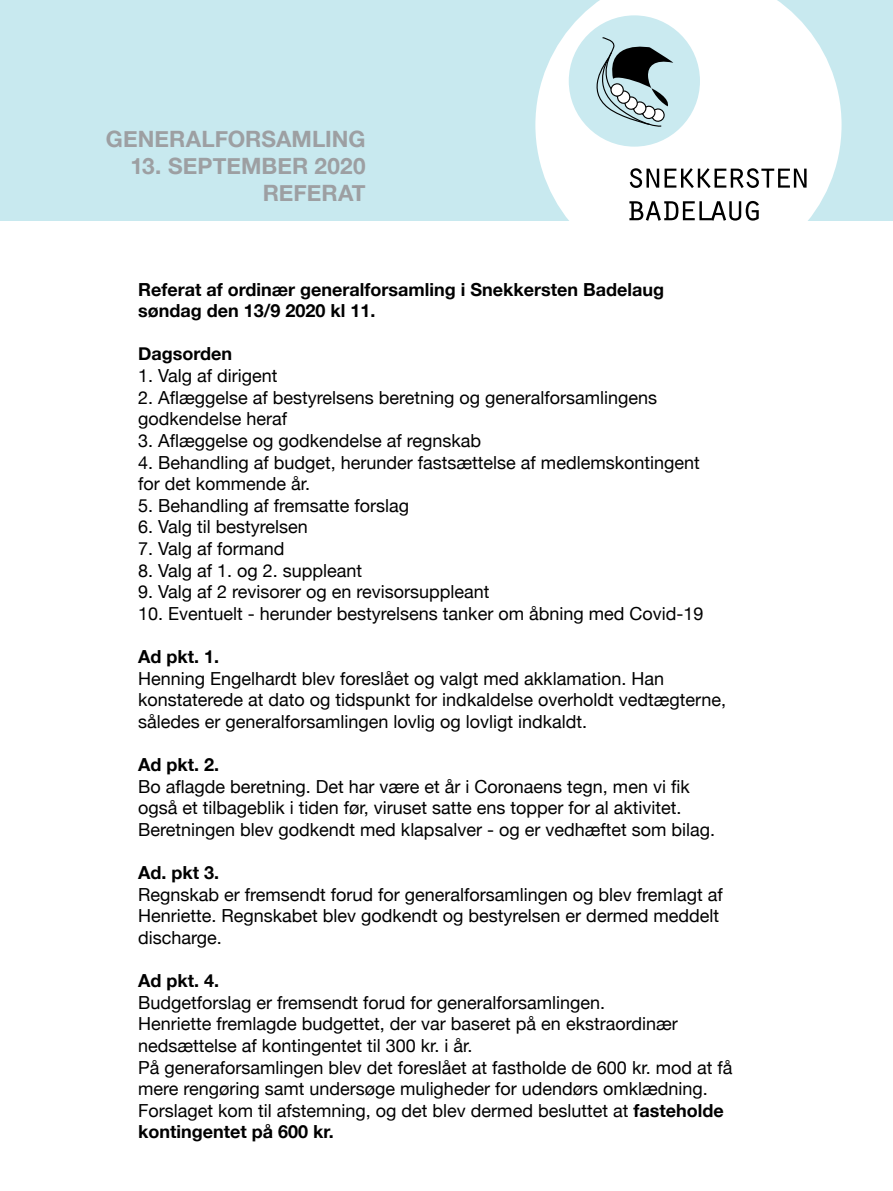
<style>
.page{position:relative;width:893px;height:1191px;background:#fff}
.page>*{position:absolute;margin:0;border:0;box-sizing:border-box;transform-origin:0 0}
.t1{font:700 22.5px/27px "Helvetica Neue";letter-spacing:.005em;color:#9d9fa2;text-align:right}
.t2{font:18px/21.6px "Helvetica Neue";color:#000}
.t3{font:700 18px/21.6px "Helvetica Neue";color:#000}
.s1{font-weight:700}
</style>
<div class="page">
<div style="left:0;top:0;width:893px;height:220px;background:#c8e9ef"></div>
<svg style="left:535px;top:0;width:306px;height:221px;background:#f6fbfc"></svg>
<div style="left:569px;top:15px;width:131px;height:132px;background:#caeaf0;border-radius:50%"></div>
<svg style="left:596px;top:37px;width:77px;height:90px"></svg>
<svg style="left:630px;top:168px;width:29px;height:20px"></svg>
<svg style="left:665px;top:168px;width:141px;height:20px;background:#ababab"></svg>
<svg style="left:629px;top:201px;width:130px;height:20px;background:#a9a9a9"></svg>
<p class="t1" style="left:106px;top:126px;width:261px">GENERALFORSAMLING</p>
<p class="t1" style="left:131px;top:153px;width:237px">13. SEPTEMBER 2020<br>REFERAT</p>
<p class="t3" style="left:138px;top:279px;width:527px">Referat af ordinær generalforsamling i Snekkersten Badelaug søndag den 13/9 2020 kl 11.</p>
<p class="t3" style="left:138px;top:344px;width:96px">Dagsorden</p>
<p class="t2" style="left:138px;top:366px;width:141px">1. Valg af dirigent</p>
<p class="t2" style="left:138px;top:387px;width:521px">2. Aflæggelse af bestyrelsens beretning og generalforsamlingens godkendelse heraf</p>
<p class="t2" style="left:138px;top:431px;width:345px">3. Aflæggelse og godkendelse af regnskab</p>
<p class="t2" style="left:138px;top:452px;width:563px">4. Behandling af budget, herunder fastsættelse af medlemskontingent for det kommende år.</p>
<p class="t2" style="left:138px;top:495px;width:273px">5. Behandling af fremsatte forslag</p>
<p class="t2" style="left:138px;top:517px;width:171px">6. Valg til bestyrelsen</p>
<p class="t2" style="left:138px;top:539px;width:148px">7. Valg af formand</p>
<p class="t2" style="left:138px;top:560px;width:226px">8. Valg af 1. og 2. suppleant</p>
<p class="t2" style="left:138px;top:582px;width:353px">9. Valg af 2 revisorer og en revisorsuppleant</p>
<p class="t2" style="left:138px;top:603px;width:567px">10. Eventuelt - herunder bestyrelsens tanker om åbning med Covid-19</p>
<p class="t3" style="left:138px;top:646px;width:83px">Ad pkt. 1.</p>
<p class="t2" style="left:138px;top:668px;width:589px">Henning Engelhardt blev foreslået og valgt med akklamation. Han konstaterede at dato og tidspunkt for indkaldelse overholdt vedtægterne, således er generalforsamlingen lovlig og lovligt indkaldt.</p>
<p class="t3" style="left:138px;top:754px;width:83px">Ad pkt. 2.</p>
<p class="t2" style="left:138px;top:776px;width:578px">Bo aflagde beretning. Det har være et år i Coronaens tegn, men vi fik også et tilbageblik i tiden før, viruset satte ens topper for al aktivitet.<br>Beretningen blev godkendt med klapsalver - og er vedhæftet som bilag.</p>
<p class="t3" style="left:138px;top:862px;width:83px">Ad. pkt 3.</p>
<p class="t2" style="left:138px;top:884px;width:586px">Regnskab er fremsendt forud for generalforsamlingen og blev fremlagt af<br>Henriette. Regnskabet blev godkendt og bestyrelsen er dermed meddelt discharge.</p>
<p class="t3" style="left:138px;top:970px;width:83px">Ad pkt. 4.</p>
<p class="t2" style="left:138px;top:992px;width:596px">Budgetforslag er fremsendt forud for generalforsamlingen.<br>Henriette fremlagde budgettet, der var baseret på en ekstraordinær nedsættelse af kontingentet til 300 kr. i år.<br>På generaforsamlingen blev det foreslået at fastholde de 600 kr. mod at få mere rengøring samt undersøge muligheder for udendørs omklædning.<br>Forslaget kom til afstemning, og det blev dermed besluttet at <span class="s1">fasteholde kontingentet på 600 kr.</span></p>
</div>
